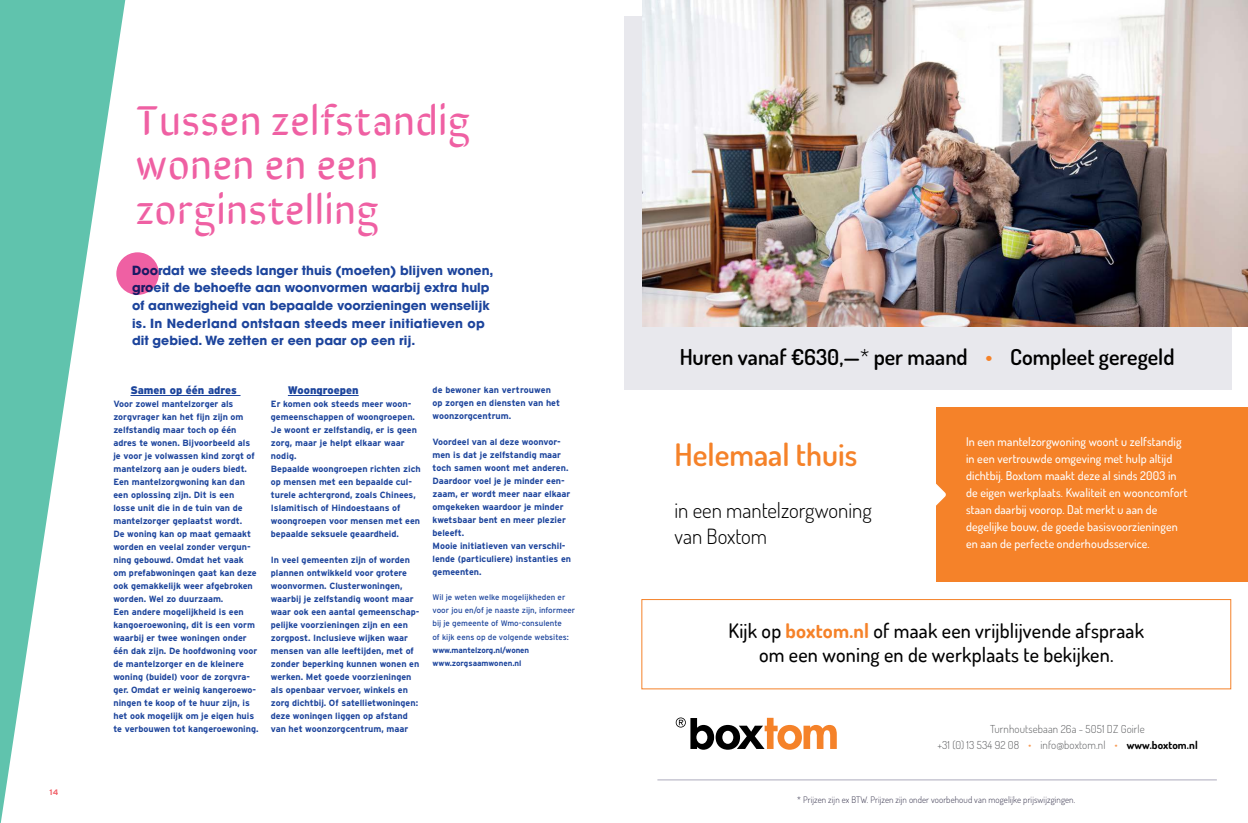
<style>
.page{position:relative;width:1248px;height:823px;background:#fff}
.page>*{position:absolute;margin:0;border:0;box-sizing:border-box;transform-origin:0 0}
.t1{font:41.7px/44.9px "Sirin Stencil";letter-spacing:.025em;color:#ef60a3}
.t2{font:600 31px "Dosis";color:#f58229}
.t3{font:600 22px "Dosis";color:#000}
.t4{font:300 21px/26px "Dosis";color:#000}
.t5{font:500 20px/24px "Dosis";letter-spacing:.01em;color:#000;text-align:center}
.t6{font:700 12.5px/17.5px "Avant Garde";color:#1c449c}
.t7{font:500 12px/17px "Dosis";letter-spacing:.01em;color:#fff}
.t8{font:300 11px/15.8px "Dosis";letter-spacing:.01em;color:#636466;text-align:center}
.t9{font:900 11px "Interstate";color:#1c449c}
.t10{font:700 9px/13px "Interstate";color:#1c449c}
.t11{font:300 9px "Dosis";letter-spacing:.01em;color:#3d3a52}
.t12{font:8px/13px "Interstate";color:#1c449c}
.t13{font:700 8px/13px "Interstate";letter-spacing:-.01em;color:#1c449c}
.t14{font:700 8px "Interstate";color:#f1626a}
.s1{font-weight:300}
.s2{color:#f58229}
.s3{font-weight:700;color:#f58229}
.s4{color:#f89e5b}
.s5{font-weight:700;color:#000}
</style>
<div class="page">
<hr style="left:130px;top:395px;width:110px;height:1px;background:#1c449c">
<svg style="left:0;top:0;width:125px;height:822px"></svg>
<hr style="left:657px;top:779px;width:559px;height:1px;background:#acabbc">
<div style="left:624px;top:17px;width:607px;height:373px;background:#e8e8ed"></div>
<div style="left:641px;top:598px;width:590px;height:91px;border:1px solid #f58229"></div>
<div style="left:936px;top:407px;width:311px;height:174px;background:#f58229"></div>
<svg style="left:675px;top:717px;width:161px;height:32px"></svg>
<svg style="left:936px;top:483px;width:10px;height:23px"></svg>
<img style="left:642px;top:0;width:605px;height:326px">
<hr style="left:288px;top:395px;width:70px;height:1px;background:#1c449c">
<div style="left:116px;top:252px;width:43px;height:43px;background:#ef60a3;border-radius:50%"></div>
<p class="t14" style="left:50px;top:787px;width:10px">14</p>
<h1 class="t1" style="left:137px;top:94px;width:335px">Tussen zelfstandig wonen en een zorginstelling</h1>
<p class="t6" style="left:132px;top:261px;width:363px">Doordat we steeds langer thuis (moeten) blijven wonen, groeit de behoefte aan woonvormen waarbij extra hulp of aanwezigheid van bepaalde voorzieningen wenselijk is. In Nederland ontstaan steeds meer initiatieven op dit gebied. We zetten er een paar op een rij.</p>
<p class="t9" style="left:130px;top:383px;width:108px">Samen op één adres</p>
<p class="t10" style="left:113px;top:396px;width:147px">Voor zowel mantelzorger als zorgvrager kan het fijn zijn om zelfstandig maar toch op één adres te wonen. Bijvoorbeeld als je voor je volwassen kind zorgt of mantelzorg aan je ouders biedt.<br>Een mantelzorgwoning kan dan een oplossing zijn. Dit is een<br>losse unit die in de tuin van de mantelzorger geplaatst wordt.<br>De woning kan op maat gemaakt worden en veelal zonder vergun&shy;ning gebouwd. Omdat het vaak om prefabwoningen gaat kan deze ook gemakkelijk weer afgebroken worden. Wel zo duurzaam.<br>Een andere mogelijkheid is een kangoeroewoning, dit is een vorm waarbij er twee woningen onder één dak zijn. De hoofdwoning voor de mantelzorger en de kleinere woning (buidel) voor de zorgvra&shy;ger. Omdat er weinig kangeroewo&shy;ningen te koop of te huur zijn, is het ook mogelijk om je eigen huis te verbouwen tot kangeroewoning.</p>
<p class="t9" style="left:288px;top:383px;width:72px">Woongroepen</p>
<p class="t10" style="left:271px;top:396px;width:151px">Er komen ook steeds meer woon&shy;gemeenschappen of woongroepen.<br>Je woont er zelfstandig, er is geen zorg, maar je helpt elkaar waar nodig.<br>Bepaalde woongroepen richten zich op mensen met een bepaalde cul&shy;turele achtergrond, zoals Chinees,<br>Islamitisch of Hindoestaans of woongroepen voor mensen met een bepaalde seksuele geaardheid.</p>
<p class="t10" style="left:271px;top:552px;width:150px">In veel gemeenten zijn of worden plannen ontwikkeld voor grotere woonvormen. Clusterwoningen, waarbij je zelfstandig woont maar waar ook een aantal gemeenschap&shy;pelijke voorzieningen zijn en een zorgpost. Inclusieve wijken waar mensen van alle leeftijden, met of zonder beperking kunnen wonen en werken. Met goede voorzieningen als openbaar vervoer, winkels en zorg dichtbij. Of satellietwoningen: deze woningen liggen op afstand van het woonzorgcentrum, maar</p>
<p class="t10" style="left:432px;top:383px;width:129px">de bewoner kan vertrouwen op zorgen en diensten van het woonzorgcentrum.</p>
<p class="t10" style="left:432px;top:435px;width:140px">Voordeel van al deze woonvor&shy;men is dat je zelfstandig maar toch samen woont met anderen.<br>Daardoor voel je je minder een&shy;zaam, er wordt meer naar elkaar omgekeken waardoor je minder kwetsbaar bent en meer plezier beleeft.<br>Mooie initiatieven van verschil&shy;lende (particuliere) instanties en gemeenten.</p>
<p class="t12" style="left:432px;top:590px;width:144px">Wil je weten welke mogelijkheden er voor jou en/of je naaste zijn, informeer bij je gemeente of Wmo-consulente<br>of kijk eens op de volgende websites:</p>
<p class="t13" style="left:432px;top:642px;width:98px">www.mantelzorg.nl/wonen www.zorgsaamwonen.nl</p>
<h3 class="t3" style="left:679px;top:342px;width:496px">Huren vanaf €630,—<span class="s1">*</span> per maand <span class="s2">•</span> Compleet geregeld</h3>
<h2 class="t2" style="left:674px;top:434px;width:184px">Helemaal thuis</h2>
<h3 class="t4" style="left:674px;top:497px;width:199px">in een mantelzorgwoning van Boxtom</h3>
<p class="t7" style="left:965px;top:432px;width:223px">In een mantelzorgwoning woont u zelfstandig in een vertrouwde omgeving met hulp altijd dichtbij. Boxtom maakt deze al sinds 2003 in de eigen werkplaats. Kwaliteit en wooncomfort staan daarbij voorop. Dat merkt u aan de degelijke bouw, de goede basisvoorzieningen en aan de perfecte onderhoudsservice.</p>
<h3 class="t5" style="left:728px;top:617px;width:417px">Kijk op <span class="s3">boxtom.nl</span> of maak een vrijblijvende afspraak om een woning en de werkplaats te bekijken.</h3>
<p class="t8" style="left:937px;top:720px;width:262px">Turnhoutsebaan 26a - 5051 DZ Goirle<br>+31 (0) 13 534 92 08 <span class="s4">•</span> info@boxtom.nl <span class="s4">•</span> <span class="s5">www.boxtom.nl</span></p>
<p class="t11" style="left:797px;top:793px;width:279px">* Prijzen zijn ex BTW. Prijzen zijn onder voorbehoud van mogelijke prijswijzgingen.</p>
</div>
